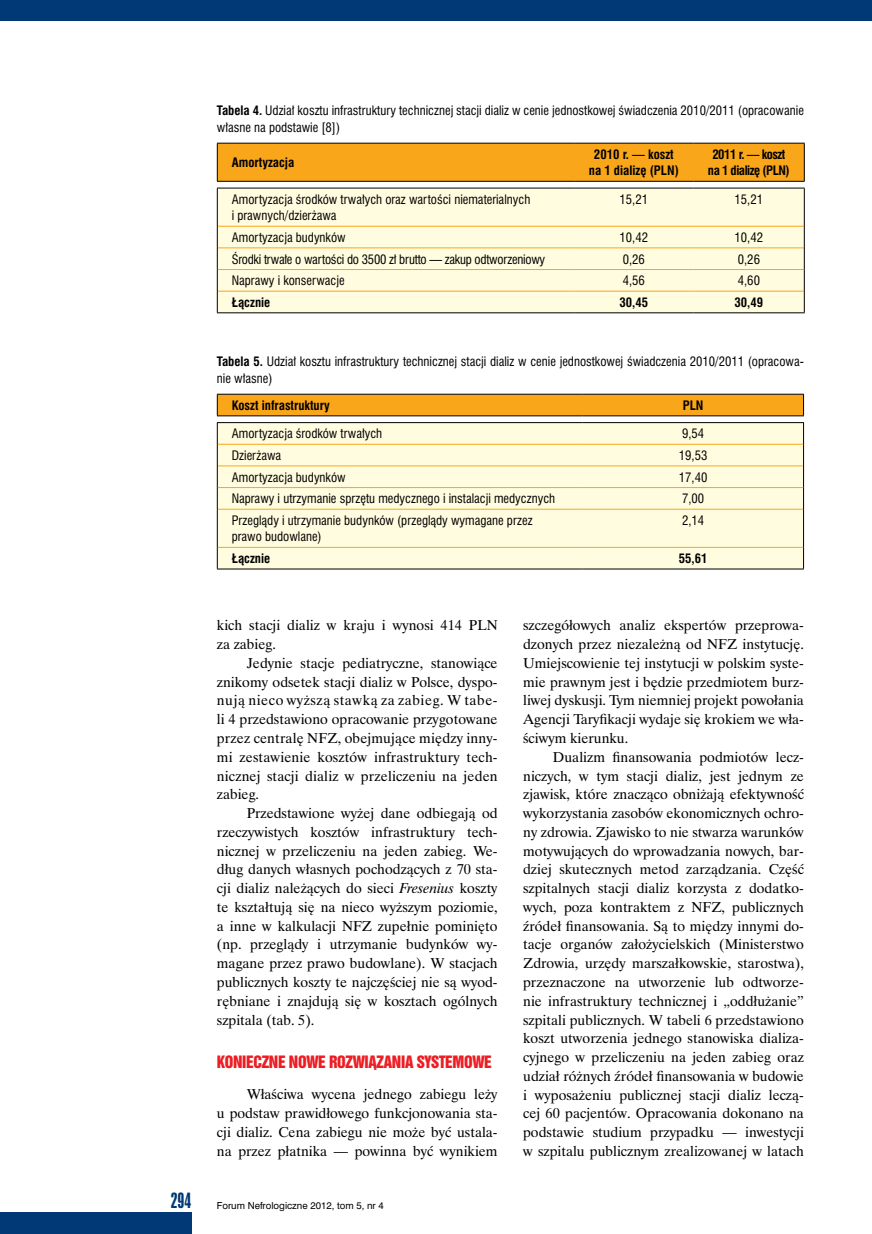
<style>
.page{position:relative;width:872px;height:1234px;background:#fff}
.page>*{position:absolute;margin:0;border:0;box-sizing:border-box;transform-origin:0 0}
.t1{font:18px "Swis 924 PL";color:#003976}
.t2{font:14.25px/18.8px "Time Ibis EE";color:#000;text-align:justify}
.t3{font:14.25px "Swis 921 PL";color:#ed1d24}
.t4{font:12px/16.5px "Swis 721 Cn PL";color:#000}
.t5{font:700 12px/16.5px "Swis 721 Cn PL";color:#000;text-align:center}
.t6{font:12px "Swis 721 Cn PL";letter-spacing:-.02em;color:#000}
.t7{font:700 12px/16.5px "Swis 721 Cn PL";letter-spacing:-.04em;color:#000;text-align:center}
.t8{font:9px "Swis 721 PL";color:#000}
.s1{font-weight:700}
.s2{font-style:italic}
</style>
<div class="page">
<div style="left:0;top:0;width:872px;height:21px;background:#003976"></div>
<div style="left:0;top:1212px;width:191px;height:21px;background:#003976"></div>
<div style="left:218px;top:144px;width:586px;height:37px;background:#faa61a"></div>
<hr style="left:217px;top:143px;width:357px;height:1px;background:#000">
<hr style="left:217px;top:143px;width:1px;height:38px;background:#000">
<hr style="left:574px;top:143px;width:119px;height:1px;background:#000">
<hr style="left:693px;top:143px;width:111px;height:1px;background:#000">
<hr style="left:804px;top:143px;width:1px;height:38px;background:#000">
<hr style="left:217px;top:181px;width:357px;height:1px;background:#000">
<hr style="left:574px;top:181px;width:119px;height:1px;background:#000">
<hr style="left:693px;top:181px;width:111px;height:1px;background:#000">
<div style="left:218px;top:189px;width:586px;height:123px;background:#fffcdf"></div>
<hr style="left:218px;top:226px;width:356px;height:1px;background:#faa61a">
<hr style="left:574px;top:226px;width:119px;height:1px;background:#faa61a">
<hr style="left:693px;top:226px;width:111px;height:1px;background:#faa61a">
<hr style="left:218px;top:247px;width:356px;height:1px;background:#faa61a">
<hr style="left:574px;top:247px;width:119px;height:1px;background:#faa61a">
<hr style="left:693px;top:247px;width:111px;height:1px;background:#faa61a">
<hr style="left:218px;top:269px;width:356px;height:1px;background:#faa61a">
<hr style="left:574px;top:269px;width:119px;height:1px;background:#faa61a">
<hr style="left:693px;top:269px;width:111px;height:1px;background:#faa61a">
<hr style="left:218px;top:291px;width:356px;height:1px;background:#faa61a">
<hr style="left:574px;top:291px;width:119px;height:1px;background:#faa61a">
<hr style="left:693px;top:291px;width:111px;height:1px;background:#faa61a">
<hr style="left:217px;top:188px;width:1px;height:38px;background:#000">
<hr style="left:804px;top:188px;width:1px;height:38px;background:#000">
<svg style="left:217px;top:226px;width:1px;height:86px"></svg>
<svg style="left:804px;top:226px;width:1px;height:86px"></svg>
<hr style="left:217px;top:312px;width:357px;height:1px;background:#000">
<hr style="left:574px;top:312px;width:119px;height:1px;background:#000">
<hr style="left:693px;top:312px;width:111px;height:1px;background:#000">
<hr style="left:217px;top:188px;width:357px;height:1px;background:#000">
<hr style="left:574px;top:188px;width:119px;height:1px;background:#000">
<hr style="left:693px;top:188px;width:111px;height:1px;background:#000">
<div style="left:217px;top:394px;width:587px;height:21px;background:#faa61a"></div>
<hr style="left:217px;top:415px;width:366px;height:1px;background:#000">
<hr style="left:583px;top:415px;width:221px;height:1px;background:#000">
<div style="left:218px;top:423px;width:585px;height:145px;background:#fffcdf"></div>
<hr style="left:218px;top:444px;width:365px;height:1px;background:#faa61a">
<hr style="left:583px;top:444px;width:220px;height:1px;background:#faa61a">
<hr style="left:218px;top:465px;width:365px;height:1px;background:#faa61a">
<hr style="left:583px;top:465px;width:220px;height:1px;background:#faa61a">
<hr style="left:218px;top:487px;width:365px;height:1px;background:#faa61a">
<hr style="left:583px;top:487px;width:220px;height:1px;background:#faa61a">
<hr style="left:218px;top:508px;width:365px;height:1px;background:#faa61a">
<hr style="left:583px;top:508px;width:220px;height:1px;background:#faa61a">
<hr style="left:218px;top:547px;width:365px;height:1px;background:#faa61a">
<hr style="left:583px;top:547px;width:220px;height:1px;background:#faa61a">
<hr style="left:217px;top:422px;width:366px;height:1px;background:#000">
<hr style="left:583px;top:422px;width:221px;height:1px;background:#000">
<svg style="left:217px;top:423px;width:1px;height:86px"></svg>
<svg style="left:803px;top:423px;width:1px;height:86px"></svg>
<hr style="left:217px;top:509px;width:1px;height:38px;background:#000">
<hr style="left:803px;top:509px;width:1px;height:38px;background:#000">
<svg style="left:217px;top:547px;width:1px;height:21px"></svg>
<svg style="left:803px;top:547px;width:1px;height:21px"></svg>
<hr style="left:217px;top:568px;width:366px;height:1px;background:#000">
<hr style="left:583px;top:568px;width:221px;height:1px;background:#000">
<p class="t4" style="left:217px;top:102px;width:588px"><span class="s1">Tabela 4.</span> Udział kosztu infrastruktury technicznej stacji dializ w cenie jednostkowej świadczenia 2010/2011 (opracowanie własne na podstawie [8])</p>
<p class="t5" style="left:232px;top:154px;width:64px">Amortyzacja</p>
<p class="t5" style="left:589px;top:146px;width:91px">2010 r. — koszt na 1 dializę (PLN)</p>
<p class="t7" style="left:708px;top:146px;width:83px">2011 r. — koszt na 1 dializę (PLN)</p>
<p class="t4" style="left:232px;top:191px;width:300px">Amortyzacja środków trwałych oraz wartości niematerialnych i prawnych/dzierżawa</p>
<p class="t4" style="left:619px;top:191px;width:30px">15,21</p>
<p class="t4" style="left:734px;top:191px;width:30px">15,21</p>
<p class="t4" style="left:232px;top:229px;width:115px">Amortyzacja budynków</p>
<p class="t4" style="left:619px;top:229px;width:30px">10,42</p>
<p class="t4" style="left:734px;top:229px;width:30px">10,42</p>
<p class="t6" style="left:232px;top:251px;width:315px">Środki trwałe o wartości do 3500 zł brutto — zakup odtworzeniowy</p>
<p class="t4" style="left:622px;top:250px;width:24px">0,26</p>
<p class="t4" style="left:737px;top:250px;width:24px">0,26</p>
<p class="t4" style="left:232px;top:272px;width:114px">Naprawy i konserwacje</p>
<p class="t4" style="left:623px;top:272px;width:24px">4,56</p>
<p class="t4" style="left:738px;top:272px;width:24px">4,60</p>
<p class="t5" style="left:232px;top:294px;width:40px">Łącznie</p>
<p class="t5" style="left:619px;top:294px;width:30px">30,45</p>
<p class="t5" style="left:734px;top:294px;width:30px">30,49</p>
<p class="t4" style="left:217px;top:353px;width:588px"><span class="s1">Tabela 5.</span> Udział kosztu infrastruktury technicznej stacji dializ w cenie jednostkowej świadczenia 2010/2011 (opracowa&shy;nie własne)</p>
<p class="t5" style="left:232px;top:397px;width:100px">Koszt infrastruktury</p>
<p class="t5" style="left:683px;top:397px;width:22px">PLN</p>
<p class="t4" style="left:232px;top:425px;width:152px">Amortyzacja środków trwałych</p>
<p class="t4" style="left:682px;top:425px;width:24px">9,54</p>
<p class="t4" style="left:232px;top:447px;width:51px">Dzierżawa</p>
<p class="t4" style="left:679px;top:447px;width:30px">19,53</p>
<p class="t4" style="left:232px;top:468px;width:115px">Amortyzacja budynków</p>
<p class="t4" style="left:679px;top:468px;width:30px">17,40</p>
<p class="t4" style="left:232px;top:490px;width:325px">Naprawy i utrzymanie sprzętu medycznego i instalacji medycznych</p>
<p class="t4" style="left:682px;top:490px;width:24px">7,00</p>
<p class="t4" style="left:232px;top:512px;width:302px">Przeglądy i utrzymanie budynków (przeglądy wymagane przez prawo budowlane)</p>
<p class="t4" style="left:682px;top:512px;width:24px">2,14</p>
<p class="t5" style="left:232px;top:550px;width:40px">Łącznie</p>
<p class="t5" style="left:679px;top:550px;width:30px">55,61</p>
<p class="t2" style="left:217px;top:616px;width:282px">kich stacji dializ w kraju i wynosi 414 PLN za zabieg.</p>
<p class="t2" style="left:217px;top:653px;width:282px;text-indent:30px">Jedynie stacje pediatryczne, stanowiące znikomy odsetek stacji dializ w Polsce, dyspo&shy;nują nieco wyższą stawką za zabieg. W tabe&shy;li 4 przedstawiono opracowanie przygotowane przez centralę NFZ, obejmujące między inny&shy;mi zestawienie kosztów infrastruktury tech&shy;nicznej stacji dializ w przeliczeniu na jeden zabieg.</p>
<p class="t2" style="left:217px;top:803px;width:282px;text-indent:30px">Przedstawione wyżej dane odbiegają od rzeczywistych kosztów infrastruktury tech&shy;nicznej w przeliczeniu na jeden zabieg. We&shy;dług danych własnych pochodzących z 70 sta&shy;cji dializ należących do sieci <span class="s2">Fresenius</span> koszty te kształtują się na nieco wyższym poziomie, a inne w kalkulacji NFZ zupełnie pominięto (np. przeglądy i utrzymanie budynków wy&shy;magane przez prawo budowlane). W stacjach publicznych koszty te najczęściej nie są wyod&shy;rębniane i znajdują się w kosztach ogólnych szpitala (tab. 5).</p>
<p class="t3" style="left:217px;top:1051px;width:17px">KONIECZNE</p>
<p class="t3" style="left:289px;top:1051px;width:10px">NOWE</p>
<p class="t3" style="left:329px;top:1051px;width:9px">ROZWI</p>
<p class="t3" style="left:368px;top:1051px;width:17px">ĄZANIA</p>
<p class="t3" style="left:417px;top:1051px;width:10px">SYSTEMOWE</p>
<p class="t2" style="left:217px;top:1084px;width:282px;text-indent:30px">Właściwa wycena jednego zabiegu leży u podstaw prawidłowego funkcjonowania sta&shy;cji dializ. Cena zabiegu nie może być ustala&shy;na przez płatnika — powinna być wynikiem</p>
<p class="t1" style="left:171px;top:1187px;width:22px">294</p>
<p class="t8" style="left:217px;top:1199px;width:168px">Forum Nefrologiczne 2012, tom 5, nr 4</p>
<p class="t2" style="left:523px;top:616px;width:282px">szczegółowych analiz ekspertów przeprowa&shy;dzonych przez niezależną od NFZ instytucję.<br>Umiejscowienie tej instytucji w polskim syste&shy;mie prawnym jest i będzie przedmiotem burz&shy;liwej dyskusji. Tym niemniej projekt powołania Agencji Taryfikacji wydaje się krokiem we wła&shy;ściwym kierunku.</p>
<p class="t2" style="left:523px;top:747px;width:282px;text-indent:30px">Dualizm finansowania podmiotów lecz&shy;niczych, w tym stacji dializ, jest jednym ze zjawisk, które znacząco obniżają efektywność wykorzystania zasobów ekonomicznych ochro&shy;ny zdrowia. Zjawisko to nie stwarza warunków motywujących do wprowadzania nowych, bar&shy;dziej skutecznych metod zarządzania. Część szpitalnych stacji dializ korzysta z dodatko&shy;wych, poza kontraktem z NFZ, publicznych źródeł finansowania. Są to między innymi do&shy;tacje organów założycielskich (Ministerstwo Zdrowia, urzędy marszałkowskie, starostwa), przeznaczone na utworzenie lub odtworze&shy;nie infrastruktury technicznej i „oddłużanie” szpitali publicznych. W tabeli 6 przedstawiono koszt utworzenia jednego stanowiska dializa&shy;cyjnego w przeliczeniu na jeden zabieg oraz udział różnych źródeł finansowania w budowie i wyposażeniu publicznej stacji dializ leczą&shy;cej 60 pacjentów. Opracowania dokonano na podstawie studium przypadku — inwestycji w szpitalu publicznym zrealizowanej w latach</p>
</div>
